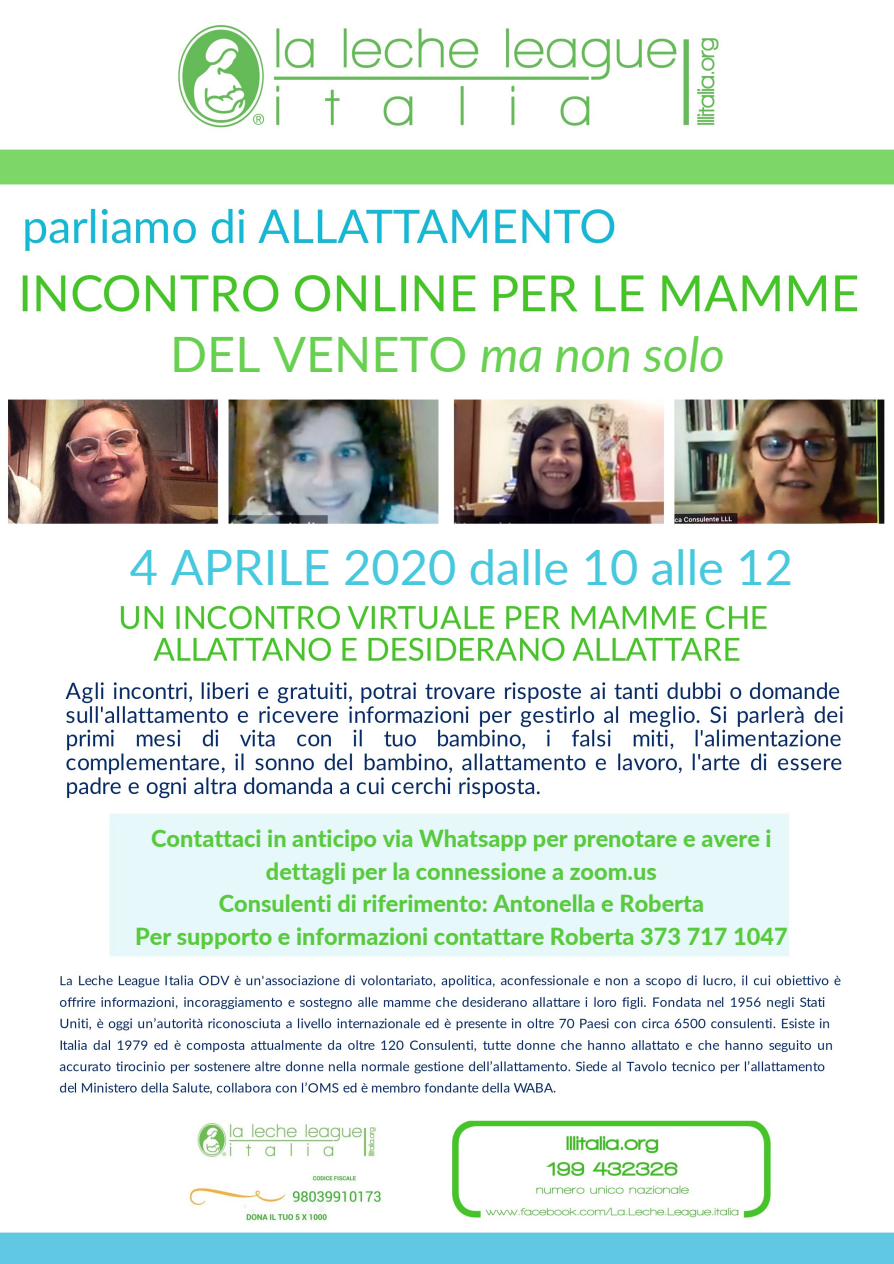
<style>
.page{position:relative;width:894px;height:1264px;background:#fff}
.page>*{position:absolute;margin:0;border:0;box-sizing:border-box;transform-origin:0 0}
.t1{font:48.75px "Lato";color:#47c8dd}
.t2{font:48.75px "Lato";color:#68d050}
.t3{font:800 23.55px/32.7px "Lato";color:#59ca3e;text-align:center}
.s1{font-style:italic}
</style>
<div class="page">
<img style="left:0;top:25px;width:893px;height:1238px">
<h1 class="t2" style="left:170px;top:323px;width:556px">DEL VENETO <span class="s1">ma non solo</span></h1>
<h1 class="t1" style="left:130px;top:537px;width:664px">4 APRILE 2020 dalle 10 alle 12</h1>
<p class="t3" style="left:135px;top:821px;width:654px">Contattaci in anticipo via Whatsapp per prenotare e avere i dettagli per la connessione a zoom.us<br>Consulenti di riferimento: Antonella e Roberta<br>Per supporto e informazioni contattare Roberta 373 717 1047</p>
</div>
